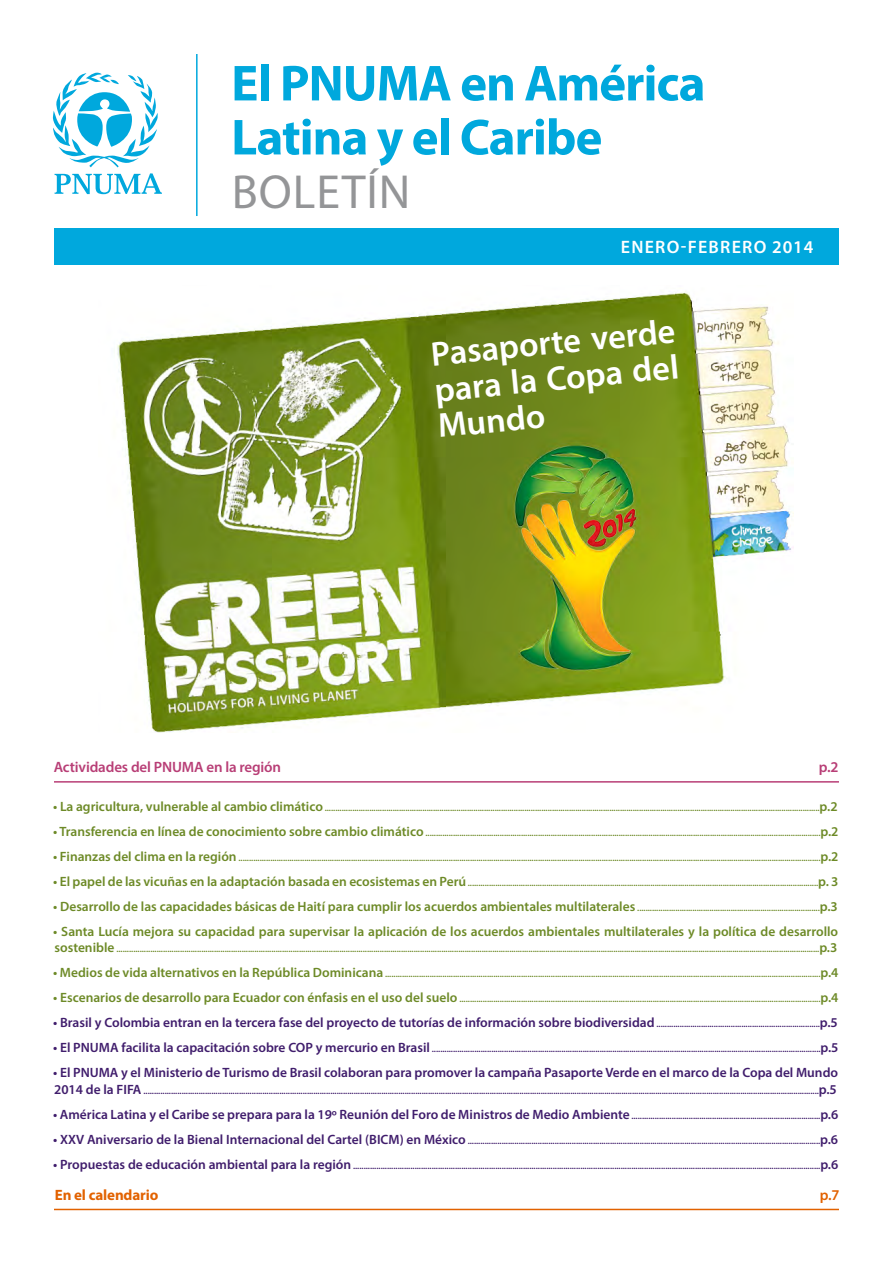
<style>
.page{position:relative;width:893px;height:1263px;background:#fff}
.page>*{position:absolute;margin:0;border:0;box-sizing:border-box;transform-origin:0 0}
.t1{font:700 51px/54px "Myriad Pro";letter-spacing:-.02em;color:#00a8dd}
.t2{font:48px "Myriad Pro";letter-spacing:.02em;color:#949597}
.t3{font:600 34.5px/35.7px "Myriad Pro";color:#fff;text-align:justify}
.t4{font:600 18px "Myriad Pro";letter-spacing:.07em;color:#fff}
.t5{font:600 15px "Myriad Pro";letter-spacing:-.01em;color:#b83e76}
.t6{font:700 15px "Myriad Pro";letter-spacing:-.01em;color:#e26200}
.t7{font:600 15px "Myriad Pro";color:#e26200}
.t8{font:600 13.5px "Myriad Pro";color:#6d8a27}
.t9{font:600 13.5px "Myriad Pro";color:#401d6c}
.t10{font:600 9px "Myriad Pro";color:#6d8a27}
.t11{font:600 9px "Myriad Pro";color:#401d6c}
.s1{font-size:13.5px}
.s2{font-size:9px}
</style>
<div class="page">
<hr style="left:196px;top:54px;width:2px;height:162px;background:#00a8dd">
<svg style="left:55px;top:173px;width:107px;height:21px"></svg>
<svg style="left:53px;top:73px;width:105px;height:94px"></svg>
<div style="left:54px;top:228px;width:785px;height:36px;background:#00a8dd"></div>
<hr style="left:54px;top:781px;width:785px;height:2px;background:#b83e76">
<hr style="left:54px;top:1209px;width:785px;height:1px;background:#e26200">
<img style="left:117px;top:291px;width:677px;height:441px">
<h1 class="t1" style="left:231px;top:55px;width:476px">El PNUMA en América<br>Latina y el Caribe</h1>
<h2 class="t2" style="left:232px;top:163px;width:180px">BOLETÍN</h2>
<h3 class="t4" style="left:621px;top:236px;width:194px">ENERO-FEBRERO 2014</h3>
<h3 class="t3" style="left:428px;top:337px;width:247px;rotate:-6deg">Pasaporte verde para la Copa del Mundo</h3>
<h3 class="t5" style="left:54px;top:757px;width:229px">Actividades del PNUMA en la región</h3>
<h3 class="t5" style="left:819px;top:757px;width:21px">p.2</h3>
<p class="t10" style="left:53px;top:802px;width:786px"><span class="s1">• La agricultura, vulnerable al cambio climático</span> .........................................................................................................................................................................................................................................<span class="s1">p.2</span></p>
<p class="t10" style="left:53px;top:827px;width:787px"><span class="s1">• Transferencia en línea de conocimiento sobre cambio climático</span> ..........................................................................................................................................................................................<span class="s1">p.2</span></p>
<p class="t10" style="left:53px;top:852px;width:787px"><span class="s1">• Finanzas del clima en la región</span> ..................................................................................................................................................................................................................................................................................<span class="s1">p.2</span></p>
<p class="t10" style="left:53px;top:877px;width:787px"><span class="s1">• El papel de las vicuñas en la adaptación basada en ecosistemas en Perú</span> .....................................................................................................................................................................<span class="s1">p. 3</span></p>
<h3 class="t8" style="left:53px;top:898px;width:786px">• Desarrollo de las capacidades básicas de Haití para cumplir los acuerdos ambientales multilaterales <span class="s2">......................................................................................</span>p.3</h3>
<h3 class="t8" style="left:53px;top:923px;width:787px">• Santa Lucía mejora su capacidad para supervisar la aplicación de los acuerdos ambientales multilaterales y la política de desarrollo</h3>
<p class="t10" style="left:54px;top:944px;width:784px"><span class="s1">sostenible</span> ...........................................................................................................................................................................................................................................................................................................................................<span class="s1">p.3</span></p>
<p class="t10" style="left:53px;top:969px;width:787px"><span class="s1">• Medios de vida alternativos en la República Dominicana</span> .............................................................................................................................................................................................................<span class="s1">p.4</span></p>
<p class="t10" style="left:53px;top:994px;width:787px"><span class="s1">• Escenarios de desarrollo para Ecuador con énfasis en el uso del suelo</span> ..........................................................................................................................................................................<span class="s1">p.4</span></p>
<h3 class="t9" style="left:53px;top:1014px;width:786px">• Brasil y Colombia entran en la tercera fase del proyecto de tutorías de información sobre biodiversidad <span class="s2">.............................................................................</span>p.5</h3>
<p class="t11" style="left:53px;top:1044px;width:787px"><span class="s1">• El PNUMA facilita la capacitación sobre COP y mercurio en Brasil</span> .......................................................................................................................................................................................<span class="s1">p.5</span></p>
<h3 class="t9" style="left:53px;top:1064px;width:786px">• El PNUMA y el Ministerio de Turismo de Brasil colaboran para promover la campaña Pasaporte Verde en el marco de la Copa del Mundo</h3>
<p class="t11" style="left:54px;top:1085px;width:784px"><span class="s1">2014 de la FIFA</span> ..............................................................................................................................................................................................................................................................................................................................<span class="s1">p.5</span></p>
<p class="t11" style="left:53px;top:1110px;width:787px"><span class="s1">• América Latina y el Caribe se prepara para la 19º Reunión del Foro de Ministros de Medio Ambiente</span> .........................................................................................<span class="s1">p.6</span></p>
<p class="t11" style="left:53px;top:1135px;width:786px"><span class="s1">• XXV Aniversario de la Bienal Internacional del Cartel (BICM) en México</span> ......................................................................................................................................................................<span class="s1">p.6</span></p>
<p class="t11" style="left:53px;top:1160px;width:787px"><span class="s1">• Propuestas de educación ambiental para la región</span> ............................................................................................................................................................................................................................<span class="s1">p.6</span></p>
<h3 class="t6" style="left:55px;top:1185px;width:105px">En el calendario</h3>
<h3 class="t7" style="left:820px;top:1185px;width:21px">p.7</h3>
</div>
